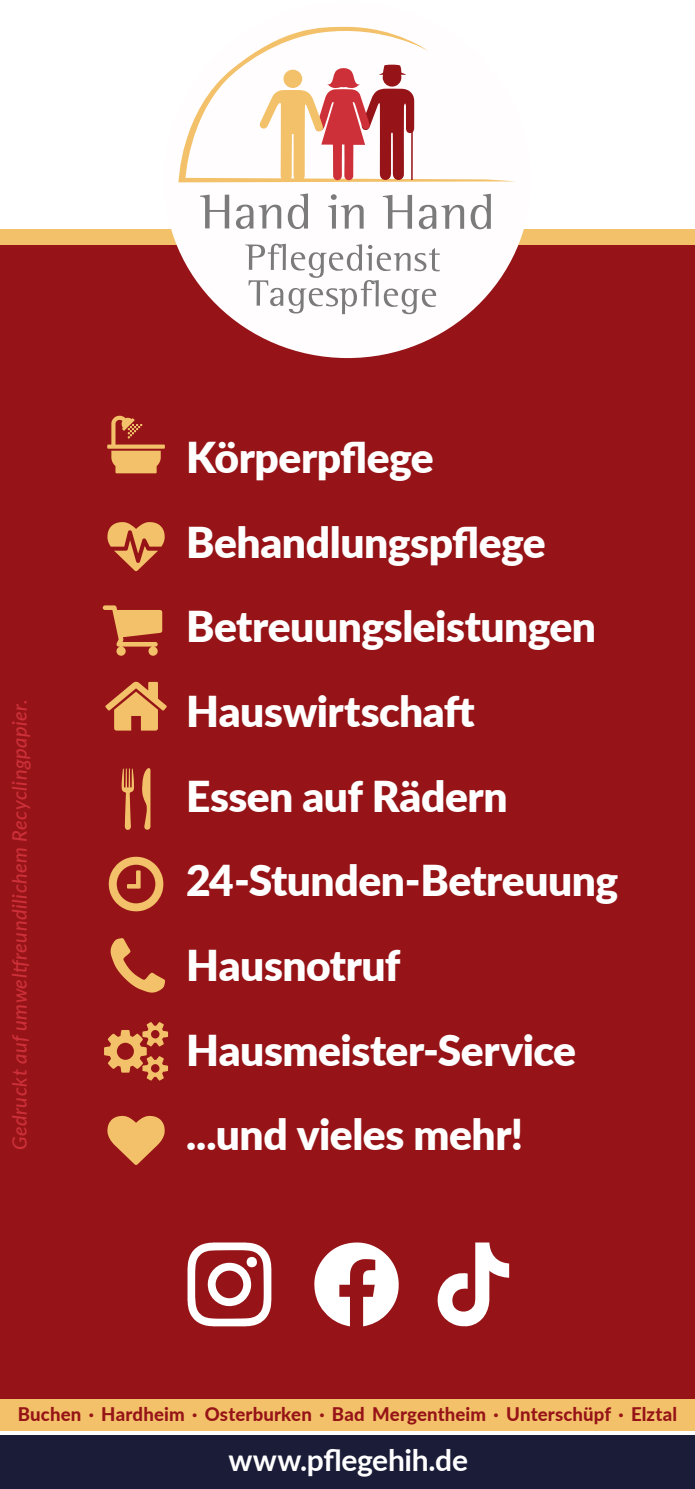
<style>
.page{position:relative;width:695px;height:1489px;background:#fff}
.page>*{position:absolute;margin:0;border:0;box-sizing:border-box;transform-origin:0 0}
.t1{font:900 42.5px/84.5px "Lato";letter-spacing:-.01em;color:#fff}
.t2{font:700 30px "Lato";letter-spacing:-.015em;color:#fff}
.t3{font:italic 500 20px "Lato";letter-spacing:.025em;color:#cd3039}
.t4{font:800 18.75px "Lato";letter-spacing:.01em;color:#961417}
</style>
<div class="page">
<div style="left:0;top:229px;width:694px;height:15px;background:#f3c169"></div>
<div style="left:0;top:244px;width:694px;height:1154px;background:#961417"></div>
<svg style="left:187px;top:1242px;width:84px;height:84px"></svg>
<div style="left:246px;top:1256px;width:11px;height:11px;background:#fff;border-radius:50%"></div>
<svg style="left:314px;top:1242px;width:85px;height:84px"></svg>
<svg style="left:437px;top:1242px;width:72px;height:84px"></svg>
<svg style="left:109px;top:856px;width:54px;height:55px"></svg>
<svg style="left:105px;top:681px;width:62px;height:49px"></svg>
<svg style="left:107px;top:415px;width:58px;height:58px"></svg>
<svg style="left:104px;top:1022px;width:64px;height:58px"></svg>
<svg style="left:142px;top:768px;width:8px;height:61px"></svg>
<svg style="left:122px;top:768px;width:12px;height:62px"></svg>
<svg style="left:103px;top:605px;width:59px;height:50px"></svg>
<svg style="left:107px;top:522px;width:58px;height:49px"></svg>
<svg style="left:107px;top:1115px;width:58px;height:49px"></svg>
<svg style="left:111px;top:938px;width:54px;height:54px"></svg>
<div style="left:163px;top:1px;width:368px;height:357px;background:#fffdfe;border-radius:50%"></div>
<svg style="left:200px;top:195px;width:29px;height:33px"></svg>
<svg style="left:236px;top:204px;width:45px;height:25px"></svg>
<svg style="left:288px;top:193px;width:20px;height:36px"></svg>
<svg style="left:328px;top:194px;width:35px;height:35px"></svg>
<svg style="left:383px;top:195px;width:29px;height:34px"></svg>
<svg style="left:419px;top:205px;width:45px;height:24px"></svg>
<svg style="left:470px;top:194px;width:21px;height:35px"></svg>
<svg style="left:178px;top:26px;width:337px;height:156px"></svg>
<svg style="left:259px;top:64px;width:155px;height:117px"></svg>
<svg style="left:245px;top:244px;width:194px;height:70px"></svg>
<div style="left:0;top:1435px;width:694px;height:53px;background:#1a1c38"></div>
<div style="left:0;top:1398px;width:694px;height:32px;background:#f3c169"></div>
<p class="t3" style="left:5px;top:1150px;width:452px;rotate:-90deg">Gedruckt auf umweltfreundilichem Recyclingpapier.</p>
<p class="t1" style="left:186px;top:413px;width:433px">Körperpflege<br>Behandlungspflege<br>Betreuungsleistungen<br>Hauswirtschaft<br>Essen auf Rädern<br>24-Stunden-Betreuung<br>Hausnotruf<br>Hausmeister-Service</p>
<p class="t1" style="left:186px;top:1090px;width:338px">...und vieles mehr!</p>
<p class="t4" style="left:18px;top:1399px;width:660px">Buchen · Hardheim · Osterburken · Bad Mergentheim · Unterschüpf · Elztal</p>
<p class="t2" style="left:228px;top:1437px;width:241px">www.pflegehih.de</p>
</div>
